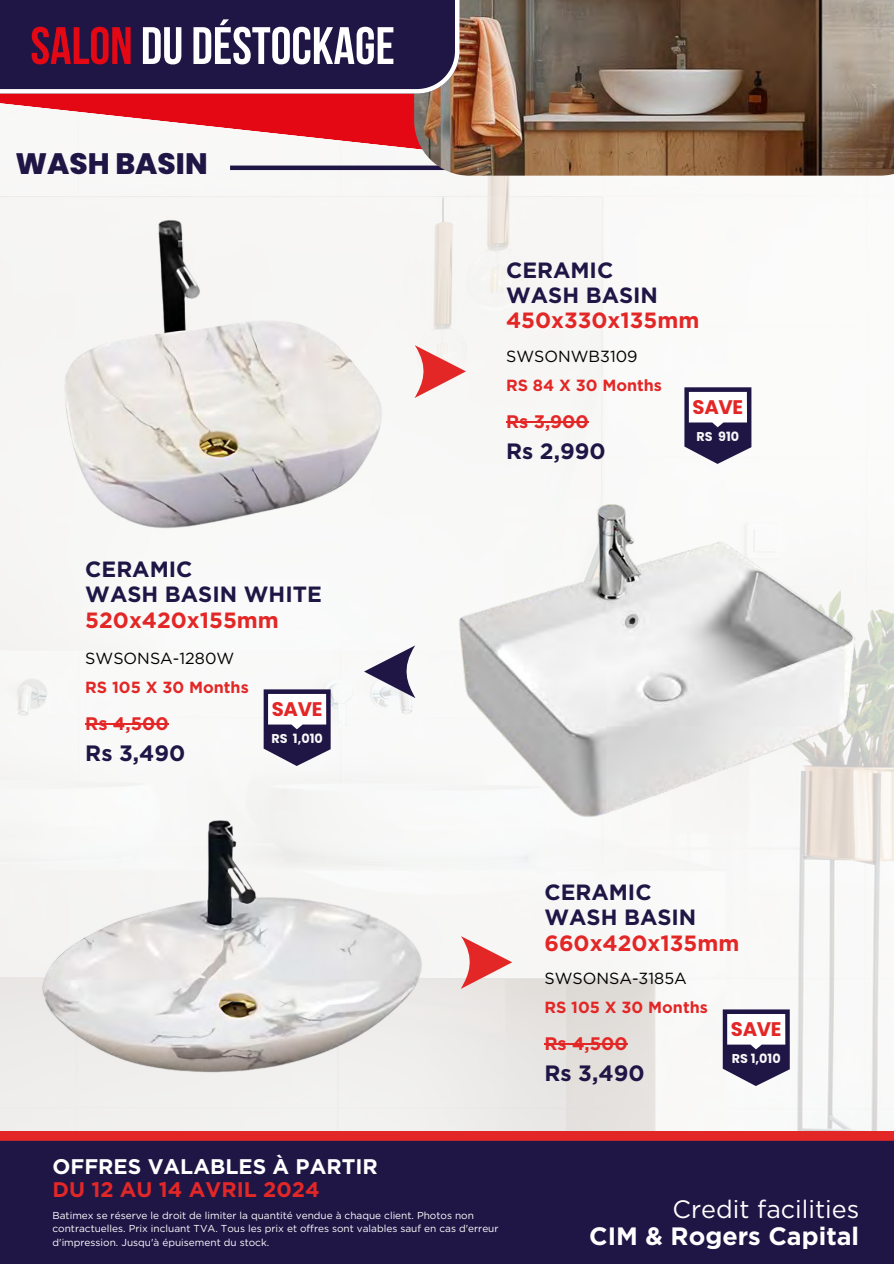
<style>
.page{position:relative;width:894px;height:1264px;background:#fff}
.page>*{position:absolute;margin:0;border:0;box-sizing:border-box;transform-origin:0 0}
.t1{font:700 52.65px "Bebas Neue";color:#fff}
.t2{font:800 29.55px "Poppins";color:#1f1646}
.t3{font:700 25.05px/26.8px "Gotham";color:#fff;text-align:right}
.t4{font:700 22.2px "Gotham";color:#1f1646}
.t5{font:700 22.05px/25.3px "Gotham";color:#1f1646}
.t6{font:700 21.15px/23px "Gotham";color:#fff}
.t7{font:700 19.65px "Poppins";letter-spacing:-.015em;color:#e22726}
.t8{font:700 18.15px "Gotham";color:#e22726}
.t9{font:700 16.2px "Gotham";color:#e22726}
.t10{font:16.05px "Gotham";color:#000}
.t11{font:700 12.75px "Poppins";color:#f8f8f8}
.t12{font:10.05px/13.4px "Gotham";color:#fff}
.s1{color:#e30813}
.s2{color:#e22726}
.s3{font-weight:400}
</style>
<div class="page">
<img style="left:0;top:176px;width:881px;height:955px">
<svg style="left:0;top:94px;width:414px;height:28px;background:#e52a33"></svg>
<img style="left:414px;top:0;width:479px;height:176px">
<div style="left:0;top:0;width:459px;height:94px;background:#1f1646"></div>
<div style="left:0;top:1131px;width:893px;height:132px;background:#1f1646"></div>
<svg style="left:263px;top:689px;width:67px;height:9px"></svg>
<svg style="left:722px;top:1009px;width:67px;height:76px"></svg>
<svg style="left:364px;top:645px;width:4px;height:53px"></svg>
<svg style="left:486px;top:936px;width:26px;height:52px"></svg>
<img style="left:368px;top:250px;width:525px;height:681px">
<img style="left:0;top:122px;width:473px;height:513px">
<img style="left:0;top:698px;width:486px;height:494px">
<hr style="left:506px;top:421px;width:82px;height:1px;background:#e22726">
<hr style="left:85px;top:723px;width:84px;height:1px;background:#e22726">
<hr style="left:544px;top:1043px;width:83px;height:1px;background:#e22726">
<p class="t1" style="left:30px;top:24px;width:366px"><span class="s1">SALON</span> DU DÉSTOCKAGE</p>
<h1 class="t2" style="left:16px;top:143px;width:193px">WASH BASIN</h1>
<p class="t5" style="left:85px;top:556px;width:238px">CERAMIC<br>WASH BASIN WHITE<br><span class="s2">520x420x155mm</span></p>
<h5 class="t10" style="left:85px;top:648px;width:150px">SWSONSA-1280W</h5>
<p class="t9" style="left:85px;top:677px;width:165px">RS 105 X 30 Months</p>
<h6 class="t8" style="left:85px;top:712px;width:85px">Rs 4,500</h6>
<p class="t4" style="left:85px;top:739px;width:102px">Rs 3,490</p>
<h5 class="t7" style="left:272px;top:695px;width:52px">SAVE</h5>
<h2 class="t11" style="left:271px;top:730px;width:53px">RS 1,010</h2>
<p class="t5" style="left:506px;top:257px;width:195px">CERAMIC<br>WASH BASIN<br><span class="s2">450x330x135mm</span></p>
<p class="t10" style="left:506px;top:346px;width:133px">SWSONWB3109</p>
<h5 class="t9" style="left:506px;top:375px;width:157px">RS 84 X 30 Months</h5>
<h6 class="t8" style="left:506px;top:410px;width:84px">Rs 3,900</h6>
<p class="t4" style="left:506px;top:437px;width:101px">Rs 2,990</p>
<p class="t7" style="left:692px;top:393px;width:52px">SAVE</p>
<p class="t11" style="left:696px;top:428px;width:44px">RS 910</p>
<p class="t6" style="left:52px;top:1154px;width:327px">OFFRES VALABLES À PARTIR<br><span class="s2">DU 12 AU 14 AVRIL 2024</span></p>
<p class="t12" style="left:52px;top:1208px;width:447px">Batimex se réserve le droit de limiter la quantité vendue à chaque client. Photos non contractuelles. Prix incluant TVA. Tous les prix et offres sont valables sauf en cas d'erreur d'impression. Jusqu'à épuisement du stock.</p>
<p class="t5" style="left:544px;top:879px;width:196px">CERAMIC<br>WASH BASIN<br><span class="s2">660x420x135mm</span></p>
<h6 class="t10" style="left:544px;top:968px;width:144px">SWSONSA-3185A</h6>
<p class="t9" style="left:544px;top:997px;width:165px">RS 105 X 30 Months</p>
<p class="t8" style="left:544px;top:1032px;width:85px">Rs 4,500</p>
<p class="t4" style="left:544px;top:1059px;width:102px">Rs 3,490</p>
<p class="t7" style="left:730px;top:1015px;width:52px">SAVE</p>
<p class="t11" style="left:731px;top:1050px;width:50px">RS 1,010</p>
<p class="t3" style="left:589px;top:1195px;width:271px"><span class="s3">Credit facilities<br></span>CIM &amp; Rogers Capital</p>
</div>
